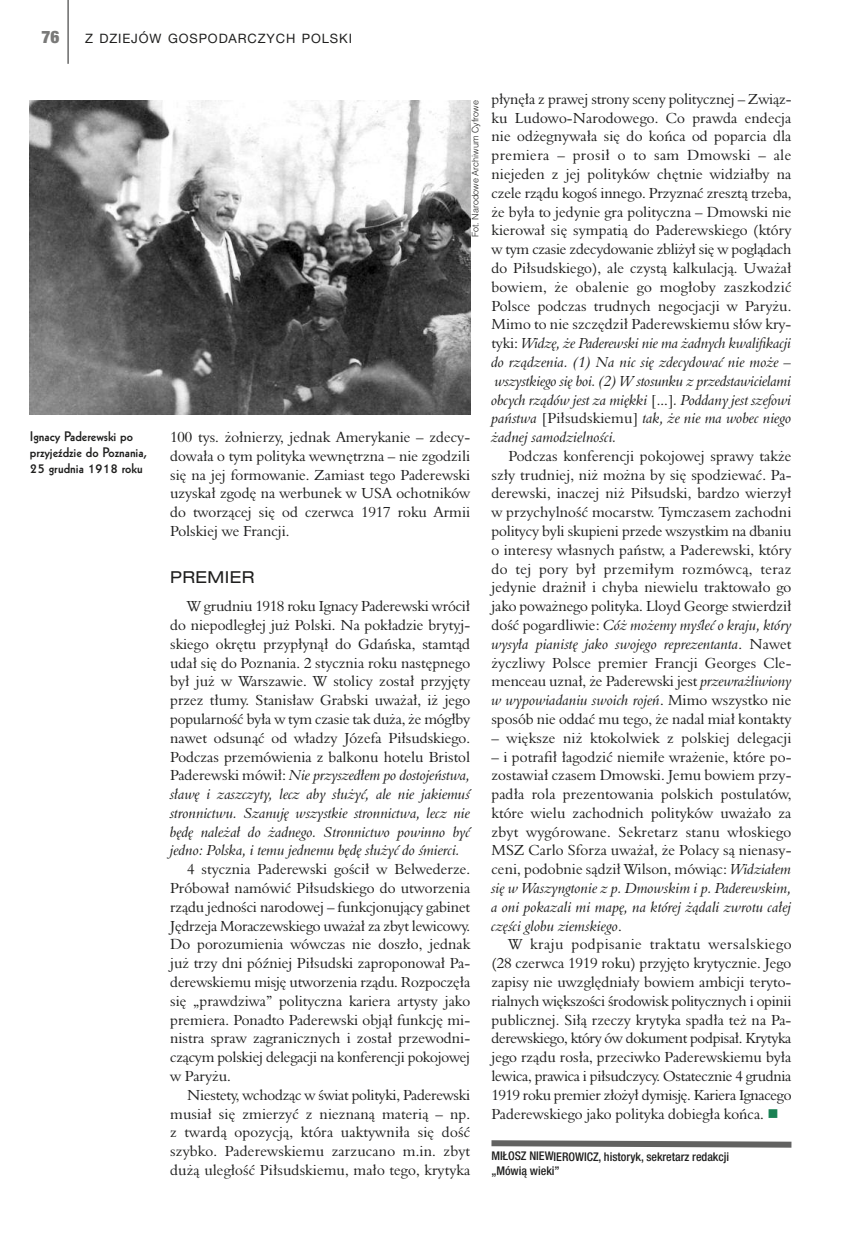
<style>
.page{position:relative;width:851px;height:1234px;background:#fff}
.page>*{position:absolute;margin:0;border:0;box-sizing:border-box;transform-origin:0 0}
.t1{font:900 condensed 17.25px "Helvetica Neue LT Com";color:#797978}
.t2{font:expanded 16.5px "Helvetica Neue LT Com";letter-spacing:.025em;color:#1f1f1e}
.t3{font:15px/18.8px "Aldine 401 EU";color:#1f1f1e;text-align:justify}
.t4{font:700 13.5px/16.2px "Geometric 231 EU";color:#1f1f1e}
.t5{font:12.9px "Helvetica Neue LT Com";letter-spacing:.065em;color:#1f1f1e}
.t6{font:500 condensed 12px/14px "Helvetica Neue LT Com";letter-spacing:-.005em;color:#1f1f1e}
.t7{font:300 9px "Helvetica";color:#1f1f1e}
.s1{font-style:italic}
.s2{color:#198153}
</style>
<div class="page">
<hr style="left:68px;top:0;width:1px;height:64px;background:#1f1f1e">
<svg style="left:491px;top:1140px;width:301px;height:8px;background:#898988"></svg>
<img style="left:30px;top:100px;width:440px;height:314px">
<p class="t1" style="left:42px;top:27px;width:19px">76</p>
<p class="t5" style="left:85px;top:30px;width:268px">Z DZIEJÓW GOSPODARCZYCH POLSKI</p>
<p class="t4" style="left:30px;top:428px;width:119px">Ignacy Paderewski po przyjeździe do Poznania,<br>25 grudnia 1918 roku</p>
<p class="t7" style="left:467px;top:237px;width:139px;rotate:-90deg">Fot. Narodowe Archiwum Cyfrowe</p>
<p class="t3" style="left:170px;top:427px;width:301px">100 tys. żołnierzy, jednak Amerykanie – zdecy&shy;dowała o tym polityka wewnętrzna – nie zgodzili się na jej formowanie. Zamiast tego Paderewski uzyskał zgodę na werbunek w USA ochotników do tworzącej się od czerwca 1917 roku Armii Polskiej we Francji.</p>
<p class="t2" style="left:170px;top:566px;width:86px">PREMIER</p>
<p class="t3" style="left:170px;top:596px;width:301px;text-indent:17px">W grudniu 1918 roku Ignacy Paderewski wrócił do niepodległej już Polski. Na pokładzie brytyj&shy;skiego okrętu przypłynął do Gdańska, stamtąd udał się do Poznania. 2 stycznia roku następnego był już w Warszawie. W stolicy został przyjęty przez tłumy. Stanisław Grabski uważał, iż jego popularność była w tym czasie tak duża, że mógłby nawet odsunąć od władzy Józefa Piłsudskiego.<br>Podczas przemówienia z balkonu hotelu Bristol Paderewski mówił: <span class="s1">Nie przyszedłem po dostojeństwa, sławę i zaszczyty, lecz aby służyć, ale nie jakiemuś stronnictwu. Szanuję wszystkie stronnictwa, lecz nie będę należał do żadnego. Stronnictwo powinno być jedno: Polska, i temu jednemu będę służyć do śmierci.</span></p>
<p class="t3" style="left:170px;top:859px;width:301px;text-indent:17px">4 stycznia Paderewski gościł w Belwederze.<br>Próbował namówić Piłsudskiego do utworzenia rządu jedności narodowej – funkcjonujący gabinet Jędrzeja Moraczewskiego uważał za zbyt lewicowy.<br>Do porozumienia wówczas nie doszło, jednak już trzy dni później Piłsudski zaproponował Pa&shy;derewskiemu misję utworzenia rządu. Rozpoczęła się „prawdziwa” polityczna kariera artysty jako premiera. Ponadto Paderewski objął funkcję mi&shy;nistra spraw zagranicznych i został przewodni&shy;czącym polskiej delegacji na konferencji pokojowej w Paryżu.</p>
<p class="t3" style="left:170px;top:1085px;width:301px;text-indent:17px">Niestety, wchodząc w świat polityki, Paderewski musiał się zmierzyć z nieznaną materią – np. z twardą opozycją, która uaktywniła się dość szybko. Paderewskiemu zarzucano m.in. zbyt dużą uległość Piłsudskiemu, mało tego, krytyka</p>
<p class="t3" style="left:491px;top:89px;width:301px">płynęła z prawej strony sceny politycznej – Związ&shy;ku Ludowo-Narodowego. Co prawda endecja nie odżegnywała się do końca od poparcia dla premiera – prosił o to sam Dmowski – ale niejeden z jej polityków chętnie widziałby na czele rządu kogoś innego. Przyznać zresztą trzeba, że była to jedynie gra polityczna – Dmowski nie kierował się sympatią do Paderewskiego (który w tym czasie zdecydowanie zbliżył się w poglądach do Piłsudskiego), ale czystą kalkulacją. Uważał bowiem, że obalenie go mogłoby zaszkodzić Polsce podczas trudnych negocjacji w Paryżu.<br>Mimo to nie szczędził Paderewskiemu słów kry&shy;tyki: <span class="s1">Widzę, że Paderewski nie ma żadnych kwalifikacji do rządzenia. (1) Na nic się zdecydować nie może – wszystkiego się boi. (2) W stosunku z przedstawicielami obcych rządów jest za miękki</span> [...]<span class="s1">. Poddany jest szefowi państwa</span> [Piłsudskiemu] <span class="s1">tak, że nie ma wobec niego żadnej samodzielności.</span></p>
<p class="t3" style="left:491px;top:446px;width:301px;text-indent:17px">Podczas konferencji pokojowej sprawy także szły trudniej, niż można by się spodziewać. Pa&shy;derewski, inaczej niż Piłsudski, bardzo wierzył w przychylność mocarstw. Tymczasem zachodni politycy byli skupieni przede wszystkim na dbaniu o interesy własnych państw, a Paderewski, który do tej pory był przemiłym rozmówcą, teraz jedynie drażnił i chyba niewielu traktowało go jako poważnego polityka. Lloyd George stwierdził dość pogardliwie: <span class="s1">Cóż możemy myśleć o kraju, który wysyła pianistę jako swojego reprezentanta</span>. Nawet życzliwy Polsce premier Francji Georges Cle&shy;menceau uznał, że Paderewski jest <span class="s1">przewrażliwiony w wypowiadaniu swoich rojeń</span>. Mimo wszystko nie sposób nie oddać mu tego, że nadal miał kontakty</p>
<p class="t3" style="left:491px;top:728px;width:301px">– większe niż ktokolwiek z polskiej delegacji</p>
<p class="t3" style="left:491px;top:747px;width:301px">– i potrafił łagodzić niemiłe wrażenie, które po&shy;zostawiał czasem Dmowski. Jemu bowiem przy&shy;padła rola prezentowania polskich postulatów, które wielu zachodnich polityków uważało za zbyt wygórowane. Sekretarz stanu włoskiego MSZ Carlo Sforza uważał, że Polacy są nienasy&shy;ceni, podobnie sądził Wilson, mówiąc: <span class="s1">Widziałem się w Waszyngtonie z p. Dmowskim i p. Paderewskim, a oni pokazali mi mapę, na której żądali zwrotu całej części globu ziemskiego</span>.</p>
<p class="t3" style="left:491px;top:934px;width:301px;text-indent:17px">W kraju podpisanie traktatu wersalskiego (28 czerwca 1919 roku) przyjęto krytycznie. Jego zapisy nie uwzględniały bowiem ambicji teryto&shy;rialnych większości środowisk politycznych i opinii publicznej. Siłą rzeczy krytyka spadła też na Pa&shy;derewskiego, który ów dokument podpisał. Krytyka jego rządu rosła, przeciwko Paderewskiemu była lewica, prawica i piłsudczycy. Ostatecznie 4 grudnia 1919 roku premier złożył dymisję. Kariera Ignacego Paderewskiego jako polityka dobiegła końca. <span class="s2">■</span></p>
<p class="t6" style="left:491px;top:1149px;width:239px">Miłosz Niewierowicz, historyk, sekretarz redakcji „Mówią wieki”</p>
</div>
